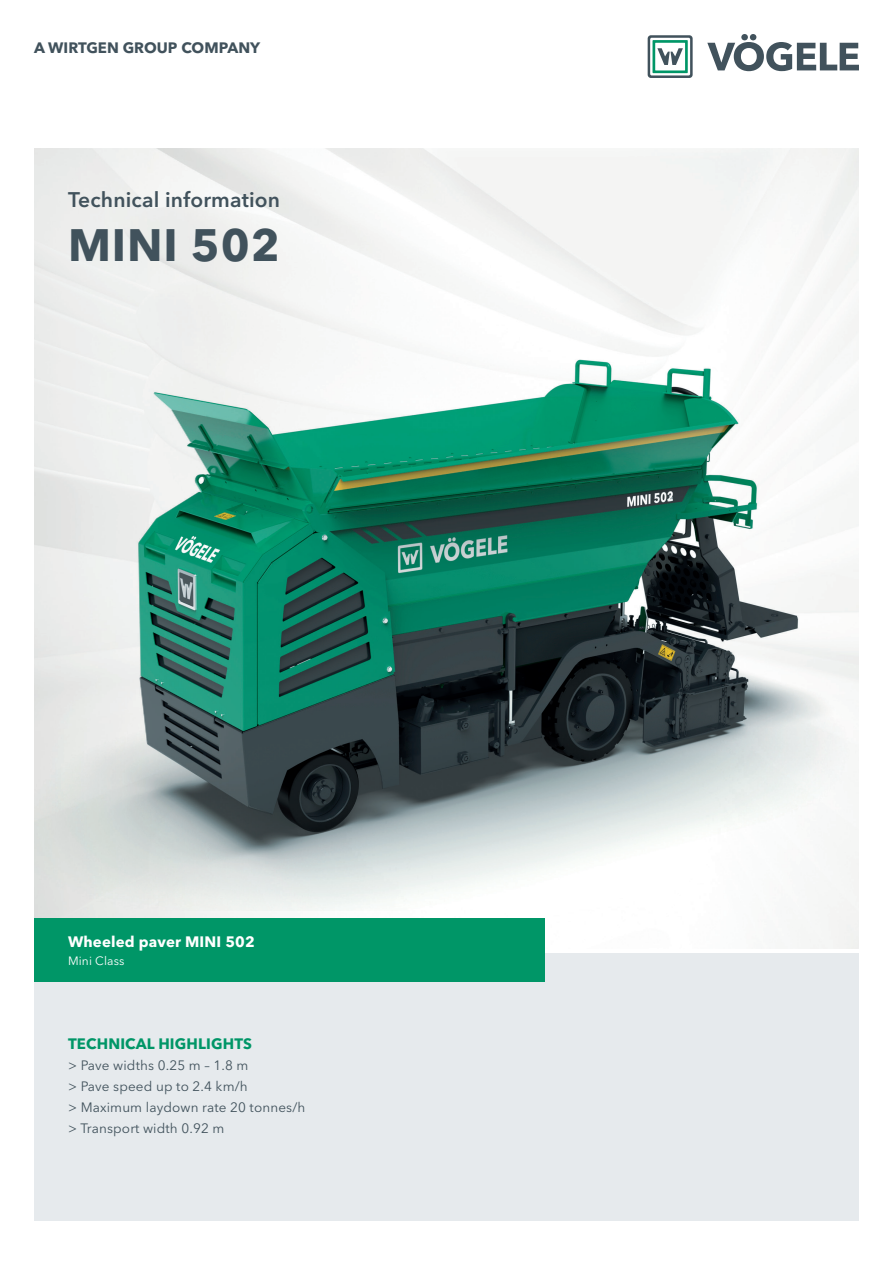
<style>
.page{position:relative;width:893px;height:1263px;background:#fff}
.page>*{position:absolute;margin:0;border:0;box-sizing:border-box;transform-origin:0 0}
.t1{font:700 45px "Avenir Next LT Pro";letter-spacing:.02em;color:#41525c}
.t2{font:600 21px "Avenir Next LT Pro";letter-spacing:.01em;color:#41525c}
.t3{font:700 15px "Avenir Next LT Pro";color:#41525c}
.t4{font:700 15px "Avenir Next LT Pro";letter-spacing:.01em;color:#fff}
.t5{font:700 15px "Avenir Next LT Pro";letter-spacing:.01em;color:#009667}
.t6{font:13.5px/21px "Avenir Next LT Pro";letter-spacing:.01em;color:#41525c}
.t7{font:12px "Avenir Next LT Pro";letter-spacing:.01em;color:#fff}
</style>
<div class="page">
<div style="left:34px;top:952px;width:825px;height:268px;background:#e6eaed"></div>
<img style="left:34px;top:149px;width:825px;height:799px">
<img style="left:34px;top:308px;width:825px;height:602px">
<img style="left:139px;top:362px;width:591px;height:470px">
<svg style="left:707px;top:34px;width:152px;height:37px"></svg>
<svg style="left:648px;top:35px;width:45px;height:43px"></svg>
<div style="left:34px;top:919px;width:510px;height:63px;background:#009667"></div>
<p class="t3" style="left:34px;top:39px;width:228px">A WIRTGEN GROUP COMPANY</p>
<h2 class="t2" style="left:68px;top:187px;width:214px">Technical information</h2>
<h1 class="t1" style="left:68px;top:218px;width:213px">MINI 502</h1>
<p class="t4" style="left:68px;top:933px;width:188px">Wheeled paver MINI 502</p>
<p class="t7" style="left:68px;top:954px;width:58px">Mini Class</p>
<p class="t5" style="left:68px;top:1034px;width:186px">TECHNICAL HIGHLIGHTS</p>
<p class="t6" style="left:68px;top:1055px;width:239px">&gt; Pave widths 0.25 m – 1.8 m<br>&gt; Pave speed up to 2.4 km/h<br>&gt; Maximum laydown rate 20 tonnes/h &gt; Transport width 0.92 m</p>
</div>
